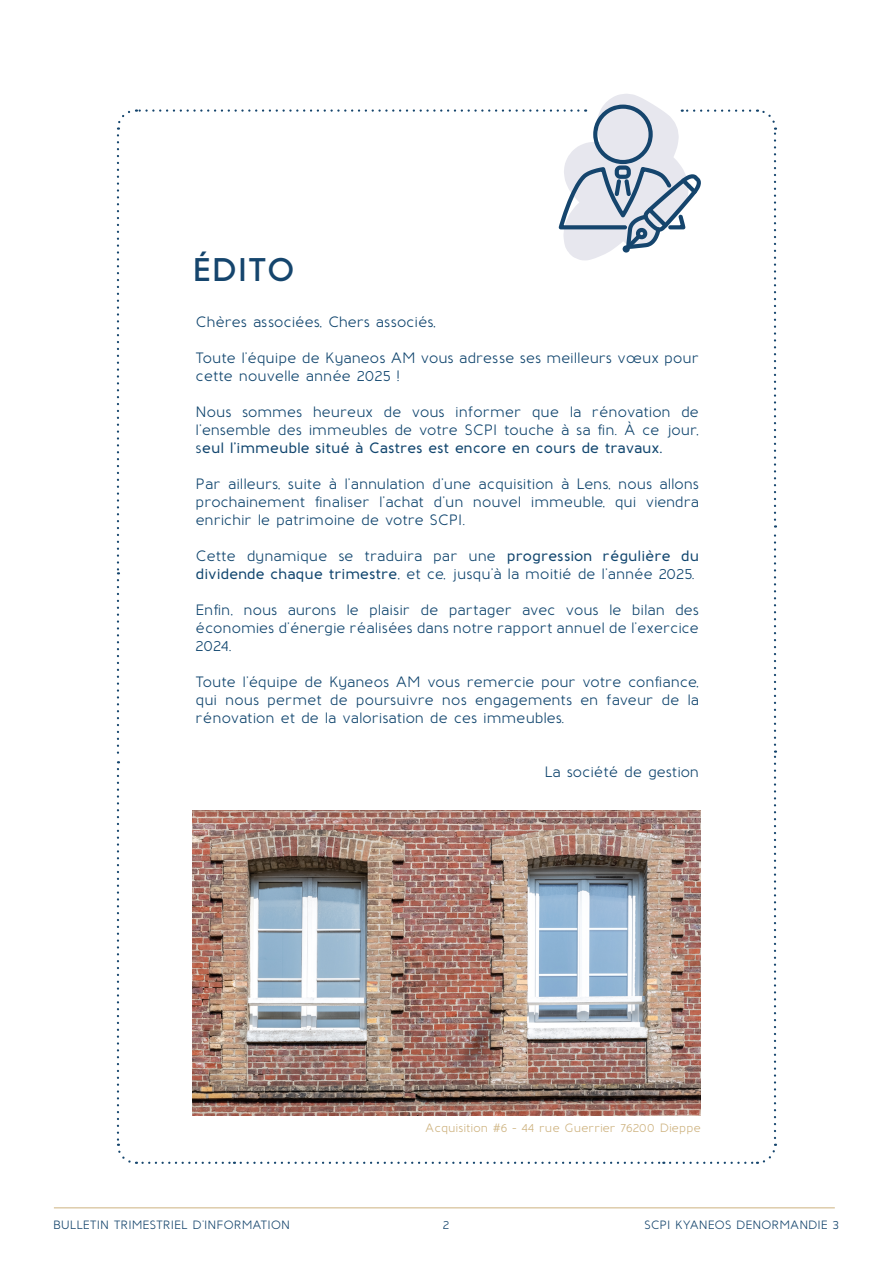
<style>
.page{position:relative;width:893px;height:1263px;background:#fff}
.page>*{position:absolute;margin:0;border:0;box-sizing:border-box;transform-origin:0 0}
.t1{font:600 32.7px "Baufra";letter-spacing:-.005em;color:#15456d}
.t2{font:500 15px/18px "Baufra";letter-spacing:-.01em;color:#10456e;text-align:justify}
.t3{font:500 12px "Baufra";color:#15456d}
.t4{font:500 12px "Baufra";letter-spacing:-.005em;color:#ceb380}
.s1{font-weight:600}
</style>
<div class="page">
<hr style="left:54px;top:1207px;width:781px;height:1px;background:#ceb380">
<svg style="left:117px;top:580px;width:2px;height:183px"></svg>
<svg style="left:116px;top:769px;width:21px;height:395px"></svg>
<svg style="left:143px;top:1162px;width:92px;height:2px"></svg>
<svg style="left:241px;top:1162px;width:423px;height:2px"></svg>
<svg style="left:670px;top:1144px;width:107px;height:20px"></svg>
<svg style="left:757px;top:109px;width:20px;height:1029px"></svg>
<svg style="left:116px;top:94px;width:634px;height:480px"></svg>
<img style="left:192px;top:810px;width:509px;height:306px">
<h1 class="t1" style="left:192px;top:247px;width:105px">ÉDITO</h1>
<p class="t2" style="left:196px;top:312px;width:242px">Chères associées, Chers associés,</p>
<p class="t2" style="left:196px;top:348px;width:505px">Toute l’équipe de Kyaneos AM vous adresse ses meilleurs vœux pour cette nouvelle année 2025 !</p>
<p class="t2" style="left:196px;top:402px;width:505px">Nous sommes heureux de vous informer que la rénovation de l’ensemble des immeubles de votre SCPI touche à sa fin. À ce jour, s<span class="s1">eul l’immeuble situé à Castres est encore en cours de travaux.</span></p>
<p class="t2" style="left:196px;top:474px;width:505px">Par ailleurs, suite à l’annulation d’une acquisition à Lens, nous allons prochainement finaliser l’achat d’un nouvel immeuble, qui viendra enrichir le patrimoine de votre SCPI.</p>
<p class="t2" style="left:196px;top:546px;width:505px">Cette dynamique se traduira par une <span class="s1">progression régulière du dividende chaque trimestre</span>, et ce, jusqu’à la moitié de l’année 2025.</p>
<p class="t2" style="left:196px;top:600px;width:505px">Enfin, nous aurons le plaisir de partager avec vous le bilan des économies d’énergie réalisées dans notre rapport annuel de l’exercice 2024.</p>
<p class="t2" style="left:196px;top:672px;width:505px">Toute l’équipe de Kyaneos AM vous remercie pour votre confiance, qui nous permet de poursuivre nos engagements en faveur de la rénovation et de la valorisation de ces immeubles.</p>
<p class="t2" style="left:544px;top:762px;width:156px">La société de gestion</p>
<p class="t4" style="left:425px;top:1120px;width:277px">Acquisition #6 - 44 rue Guerrier 76200 Dieppe</p>
<p class="t3" style="left:53px;top:1217px;width:238px">BULLETIN TRIMESTRIEL D’INFORMATION</p>
<p class="t3" style="left:443px;top:1217px;width:8px">2</p>
<p class="t3" style="left:644px;top:1217px;width:196px">SCPI KYANEOS DENORMANDIE 3</p>
</div>
